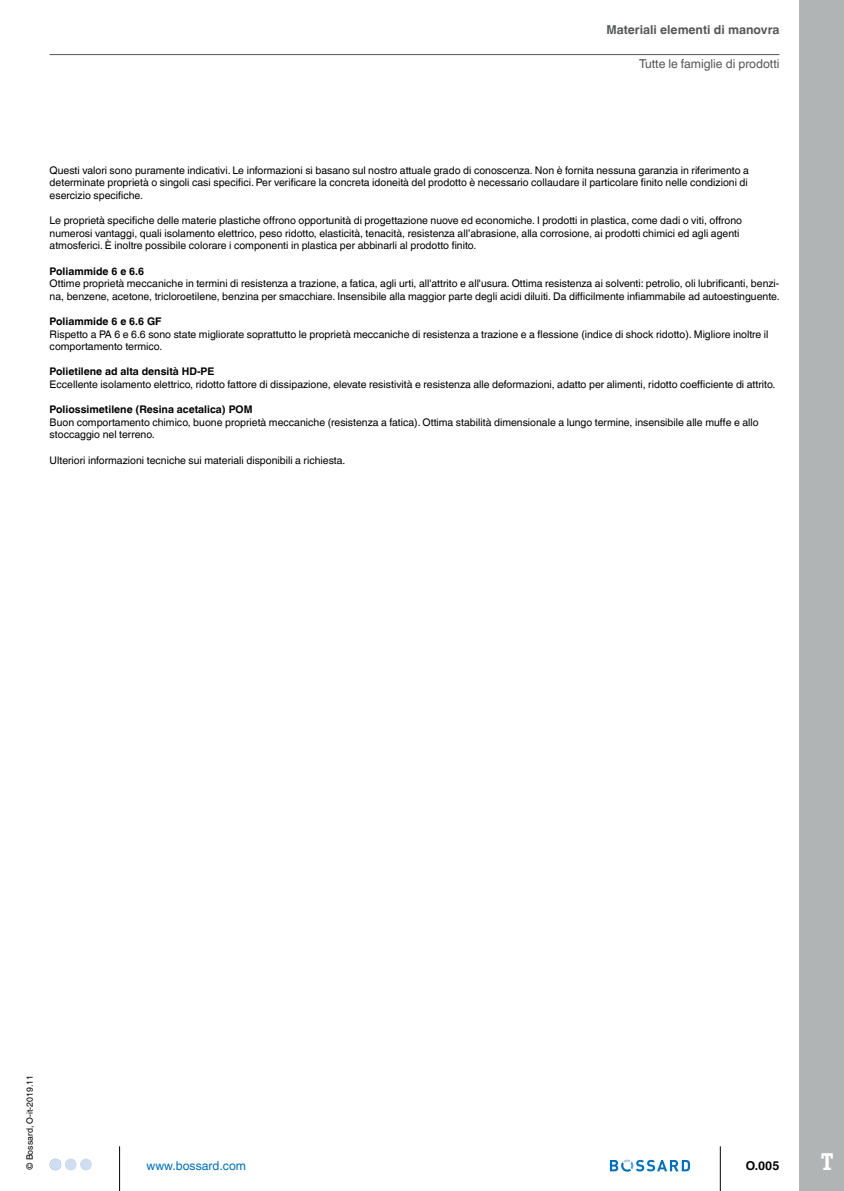
<style>
.page{position:relative;width:844px;height:1191px;background:#fff}
.page>*{position:absolute;margin:0;border:0;box-sizing:border-box;transform-origin:0 0}
.t1{font:700 24.5px "Officina Ser ITC Std";color:#fff}
.t2{font:700 12.25px "Helvetica World";color:#555756}
.t3{font:12.25px "Helvetica World";color:#555756}
.t4{font:12.25px "Helvetica World";color:#0070ba}
.t5{font:700 12.25px "Helvetica World";color:#000}
.t6{font:10.5px/12.6px "Helvetica World";color:#000}
.t7{font:700 10.5px "Helvetica World";color:#000}
.t8{font:8.75px "Helvetica World";color:#000}
</style>
<div class="page">
<div style="left:799px;top:0;width:44px;height:1191px;background:#b1b4b4"></div>
<hr style="left:719px;top:1146px;width:1px;height:45px;background:#000">
<hr style="left:119px;top:1146px;width:1px;height:45px;background:#000">
<svg style="left:609px;top:1159px;width:81px;height:12px"></svg>
<div style="left:80px;top:1158px;width:12px;height:12px;background:#d0ddf1;border-radius:50%"></div>
<div style="left:65px;top:1158px;width:11px;height:12px;background:#d0ddf1;border-radius:50%"></div>
<div style="left:50px;top:1158px;width:11px;height:12px;background:#d0ddf1;border-radius:50%"></div>
<hr style="left:50px;top:54px;width:729px;height:1px;background:#555756">
<p class="t2" style="left:606px;top:22px;width:174px">Materiali elementi di manovra</p>
<p class="t3" style="left:639px;top:57px;width:142px">Tutte le famiglie di prodotti</p>
<p class="t6" style="left:50px;top:164px;width:700px;text-align:justify">Questi valori sono puramente indicativi. Le informazioni si basano sul nostro attuale grado di conoscenza. Non è fornita nessuna garanzia in riferimento a determinate proprietà o singoli casi specifici. Per verificare la concreta idoneità del prodotto è necessario collaudare il particolare finito nelle condizioni di esercizio specifiche.</p>
<p class="t6" style="left:50px;top:214px;width:693px">Le proprietà specifiche delle materie plastiche offrono opportunità di progettazione nuove ed economiche. I prodotti in plastica, come dadi o viti, offrono numerosi vantaggi, quali isolamento elettrico, peso ridotto, elasticità, tenacità, resistenza all’abrasione, alla corrosione, ai prodotti chimici ed agli agenti atmosferici. È inoltre possibile colorare i componenti in plastica per abbinarli al prodotto finito.</p>
<p class="t7" style="left:50px;top:265px;width:96px">Poliammide 6 e 6.6</p>
<p class="t6" style="left:50px;top:277px;width:731px">Ottime proprietà meccaniche in termini di resistenza a trazione, a fatica, agli urti, all'attrito e all'usura. Ottima resistenza ai solventi: petrolio, oli lubrificanti, benzi&shy;na, benzene, acetone, tricloroetilene, benzina per smacchiare. Insensibile alla maggior parte degli acidi diluiti. Da difficilmente infiammabile ad autoestinguente.</p>
<p class="t7" style="left:50px;top:315px;width:113px">Poliammide 6 e 6.6 GF</p>
<p class="t6" style="left:50px;top:328px;width:720px">Rispetto a PA 6 e 6.6 sono state migliorate soprattutto le proprietà meccaniche di resistenza a trazione e a flessione (indice di shock ridotto). Migliore inoltre il comportamento termico.</p>
<p class="t7" style="left:50px;top:366px;width:166px">Polietilene ad alta densità HD-PE</p>
<p class="t6" style="left:50px;top:378px;width:727px">Eccellente isolamento elettrico, ridotto fattore di dissipazione, elevate resistività e resistenza alle deformazioni, adatto per alimenti, ridotto coefficiente di attrito.</p>
<p class="t7" style="left:50px;top:403px;width:204px">Poliossimetilene (Resina acetalica) POM</p>
<p class="t6" style="left:50px;top:416px;width:710px">Buon comportamento chimico, buone proprietà meccaniche (resistenza a fatica). Ottima stabilità dimensionale a lungo termine, insensibile alle muffe e allo stoccaggio nel terreno.</p>
<p class="t6" style="left:50px;top:454px;width:297px">Ulteriori informazioni tecniche sui materiali disponibili a richiesta.</p>
<p class="t8" style="left:25px;top:1170px;width:96px;rotate:-90deg">© Bossard, O-it-2019.11</p>
<p class="t4" style="left:146px;top:1158px;width:101px">www.bossard.com</p>
<p class="t5" style="left:745px;top:1158px;width:35px">O.005</p>
<h1 class="t1" style="left:821px;top:1146px;width:13px">T</h1>
</div>
